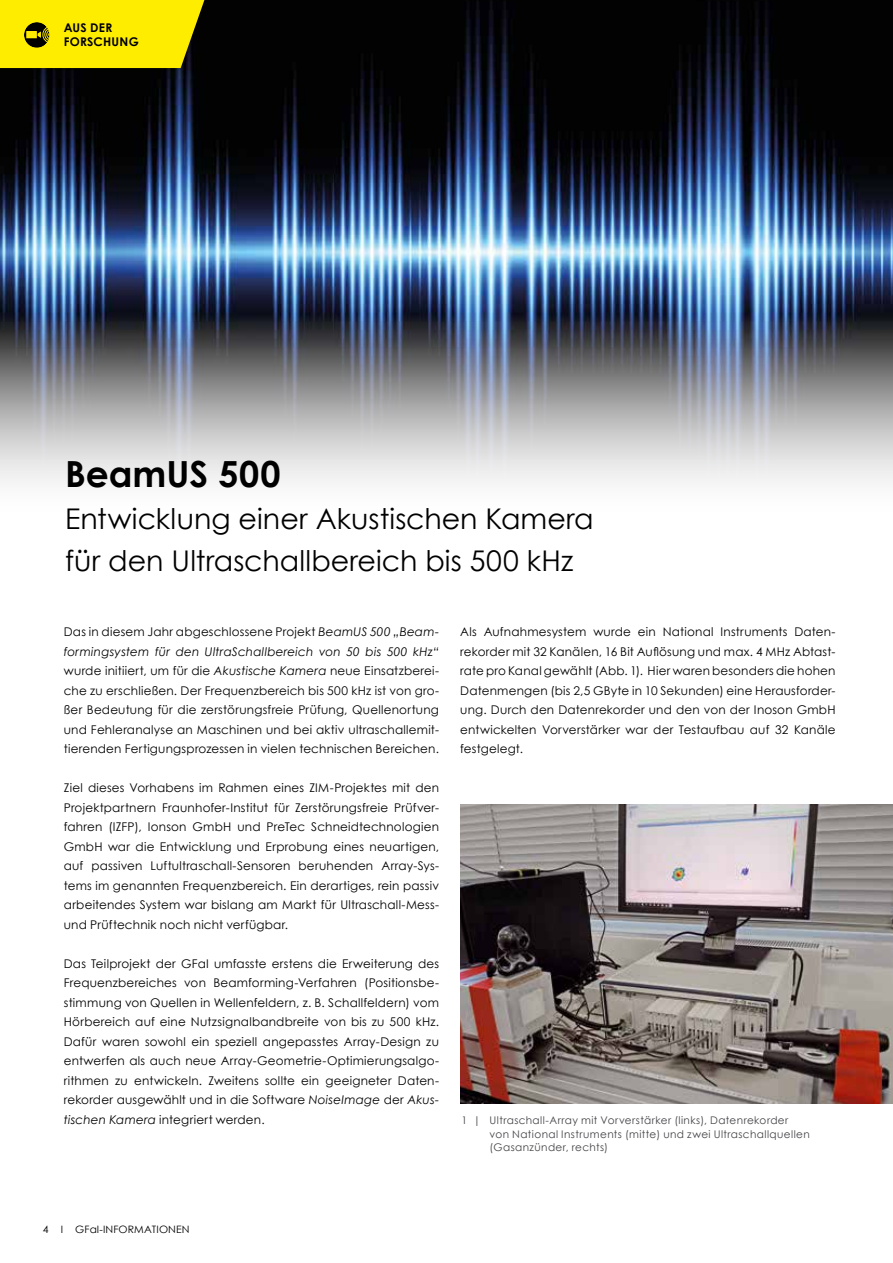
<style>
.page{position:relative;width:893px;height:1263px;background:#fff}
.page>*{position:absolute;margin:0;border:0;box-sizing:border-box;transform-origin:0 0}
.t1{font:700 36px "Century Gothic";color:#000}
.t2{font:28.5px/42px "Century Gothic";color:#000}
.t3{font:12px/19.5px "Century Gothic";letter-spacing:.015em;color:#000;text-align:justify}
.t4{font:700 12px/13.5px "Century Gothic";letter-spacing:.02em;color:#000}
.t5{font:10.5px/13.5px "Century Gothic";letter-spacing:.04em;color:#454347}
.t6{font:10.2px "Century Gothic";letter-spacing:.01em;color:#000}
.s1{font-style:italic}
</style>
<div class="page">
<img style="left:0;top:0;width:893px;height:483px">
<img style="left:460px;top:804px;width:433px;height:300px">
<svg style="left:0;top:0;width:209px;height:68px"></svg>
<p class="t4" style="left:64px;top:21px;width:76px">AUS DER<br>FORSCHUNG</p>
<h1 class="t1" style="left:65px;top:447px;width:217px">BeamUS 500</h1>
<h2 class="t2" style="left:65px;top:498px;width:530px">Entwicklung einer Akustischen Kamera für den Ultraschallbereich bis 500 kHz</h2>
<p class="t3" style="left:64px;top:622px;width:377px">Das in diesem Jahr abgeschlossene Projekt <span class="s1">BeamUS 500 „Beam&shy;formingsystem für den UltraSchallbereich von 50 bis 500 kHz“ </span>wurde initiiert, um für die <span class="s1">Akustische Kamera</span> neue Einsatzberei&shy;che zu erschließen. Der Frequenzbereich bis 500 kHz ist von gro&shy;ßer Bedeutung für die zerstörungsfreie Prüfung, Quellenortung und Fehleranalyse an Maschinen und bei aktiv ultraschallemit&shy;tierenden Fertigungsprozessen in vielen technischen Bereichen.</p>
<p class="t3" style="left:64px;top:778px;width:377px">Ziel dieses Vorhabens im Rahmen eines ZIM-Projektes mit den Projektpartnern Fraunhofer-Institut für Zerstörungsfreie Prüfver&shy;fahren (IZFP), Ionson GmbH und PreTec Schneidtechnologien GmbH war die Entwicklung und Erprobung eines neuartigen, auf passiven Luftultraschall-Sensoren beruhenden Array-Sys&shy;tems im genannten Frequenzbereich. Ein derartiges, rein passiv arbeitendes System war bislang am Markt für Ultraschall-Mess&shy;und Prüftechnik noch nicht verfügbar.</p>
<p class="t3" style="left:64px;top:953px;width:377px">Das Teilprojekt der GFaI umfasste erstens die Erweiterung des Frequenzbereiches von Beamforming-Verfahren (Positionsbe&shy;stimmung von Quellen in Wellenfeldern, z. B. Schallfeldern) vom Hörbereich auf eine Nutzsignalbandbreite von bis zu 500 kHz.<br>Dafür waren sowohl ein speziell angepasstes Array-Design zu entwerfen als auch neue Array-Geometrie-Optimierungsalgo&shy;rithmen zu entwickeln. Zweitens sollte ein geeigneter Daten&shy;rekorder ausgewählt und in die Software <span class="s1">NoiseImage</span> der <span class="s1">Akus&shy;tischen Kamera</span> integriert werden.</p>
<p class="t3" style="left:460px;top:622px;width:377px">Als Aufnahmesystem wurde ein National Instruments Daten&shy;rekorder mit 32 Kanälen, 16 Bit Auflösung und max. 4 MHz Abtast&shy;rate pro Kanal gewählt (Abb. 1). Hier waren besonders die hohen Datenmengen (bis 2,5 GByte in 10 Sekunden) eine Herausforder&shy;ung. Durch den Datenrekorder und den von der Inoson GmbH entwickelten Vorverstärker war der Testaufbau auf 32 Kanäle festgelegt.</p>
<p class="t5" style="left:461px;top:1114px;width:21px">1 |</p>
<p class="t5" style="left:490px;top:1114px;width:322px">Ultraschall-Array mit Vorverstärker (links), Datenrekorder von National Instruments (mitte) und zwei Ultraschallquellen (Gasanzünder, rechts)</p>
<p class="t6" style="left:43px;top:1222px;width:148px">4 I GFaI-INFORMATIONEN</p>
</div>
